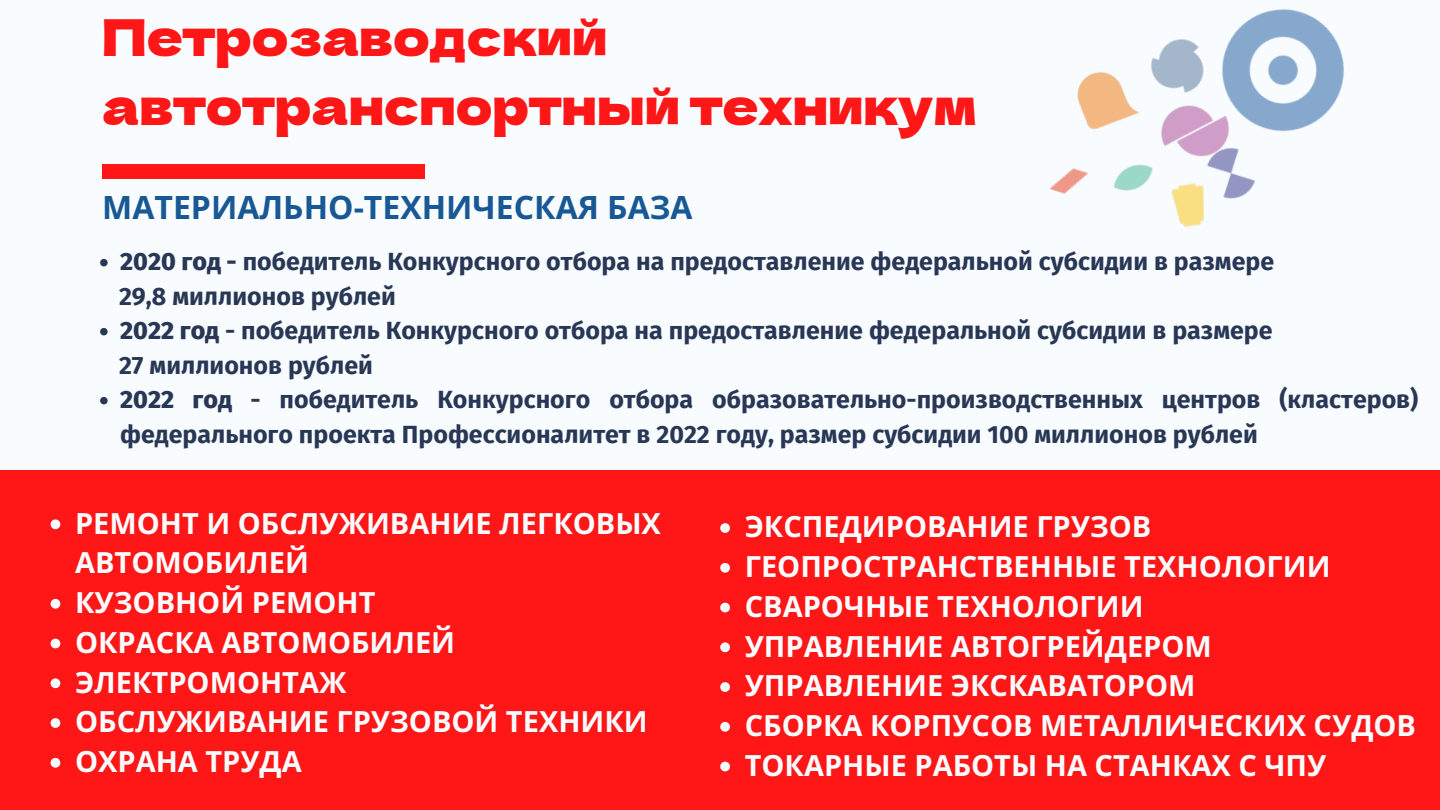
<style>
.page{position:relative;width:1440px;height:810px;background:#f9fcff}
.page>*{position:absolute;margin:0;border:0;box-sizing:border-box;transform-origin:0 0}
.t1{font:50px/69px "Dela Gothic One";color:#ff1616}
.t2{font:700 32px "Open Sans";color:#185894}
.t3{font:700 29px/39.8px "Open Sans";color:#f9fcff}
.t4{font:700 25px/34.5px "Fira Sans";color:#273755}
.s1{font-weight:800}
</style>
<div class="page">
<div style="left:0;top:470px;width:1440px;height:340px;background:#ff1616"></div>
<svg style="left:100px;top:259px;width:8px;height:7px"></svg>
<svg style="left:100px;top:328px;width:8px;height:7px"></svg>
<svg style="left:100px;top:397px;width:8px;height:7px"></svg>
<div style="left:102px;top:164px;width:322px;height:14px;background:#ff1616"></div>
<svg style="left:51px;top:519px;width:9px;height:10px"></svg>
<svg style="left:51px;top:599px;width:9px;height:10px"></svg>
<svg style="left:51px;top:639px;width:9px;height:9px"></svg>
<svg style="left:51px;top:678px;width:9px;height:10px"></svg>
<svg style="left:51px;top:718px;width:9px;height:10px"></svg>
<svg style="left:51px;top:758px;width:9px;height:10px"></svg>
<svg style="left:720px;top:523px;width:10px;height:10px"></svg>
<svg style="left:720px;top:563px;width:10px;height:10px"></svg>
<svg style="left:720px;top:603px;width:10px;height:9px"></svg>
<svg style="left:720px;top:642px;width:10px;height:10px"></svg>
<svg style="left:720px;top:682px;width:10px;height:10px"></svg>
<svg style="left:720px;top:722px;width:10px;height:10px"></svg>
<svg style="left:720px;top:762px;width:10px;height:9px"></svg>
<img style="left:1049px;top:9px;width:295px;height:218px">
<h1 class="t1" style="left:102px;top:0;width:876px">Петрозаводский автотранспортный техникум</h1>
<p class="t2" style="left:102px;top:185px;width:592px">МАТЕРИАЛЬНО-ТЕХНИЧЕСКАЯ БАЗА</p>
<p class="t4" style="left:120px;top:245px;width:1156px"><span class="s1">2020 год -</span> победитель Конкурсного отбора на предоставление федеральной субсидии в размере</p>
<p class="t4" style="left:119px;top:279px;width:278px">29,8 миллионов рублей</p>
<p class="t4" style="left:120px;top:314px;width:1154px"><span class="s1">2022 год</span> - победитель Конкурсного отбора на предоставление федеральной субсидии в размере</p>
<p class="t4" style="left:119px;top:348px;width:255px">27 миллионов рублей</p>
<p class="t4" style="left:120px;top:383px;width:1300px"><span class="s1">2022 год</span> - победитель Конкурсного отбора образовательно-производственных центров (кластеров) федерального проекта Профессионалитет в 2022 году, размер субсидии 100 миллионов рублей</p>
<p class="t3" style="left:75px;top:503px;width:587px">РЕМОНТ И ОБСЛУЖИВАНИЕ ЛЕГКОВЫХ<br>АВТОМОБИЛЕЙ<br>КУЗОВНОЙ РЕМОНТ<br>ОКРАСКА АВТОМОБИЛЕЙ<br>ЭЛЕКТРОМОНТАЖ<br>ОБСЛУЖИВАНИЕ ГРУЗОВОЙ ТЕХНИКИ<br>ОХРАНА ТРУДА</p>
<p class="t3" style="left:745px;top:506px;width:673px">ЭКСПЕДИРОВАНИЕ ГРУЗОВ<br>ГЕОПРОСТРАНСТВЕННЫЕ ТЕХНОЛОГИИ<br>СВАРОЧНЫЕ ТЕХНОЛОГИИ<br>УПРАВЛЕНИЕ АВТОГРЕЙДЕРОМ<br>УПРАВЛЕНИЕ ЭКСКАВАТОРОМ<br>СБОРКА КОРПУСОВ МЕТАЛЛИЧЕСКИХ СУДОВ<br>ТОКАРНЫЕ РАБОТЫ НА СТАНКАХ С ЧПУ</p>
</div>
